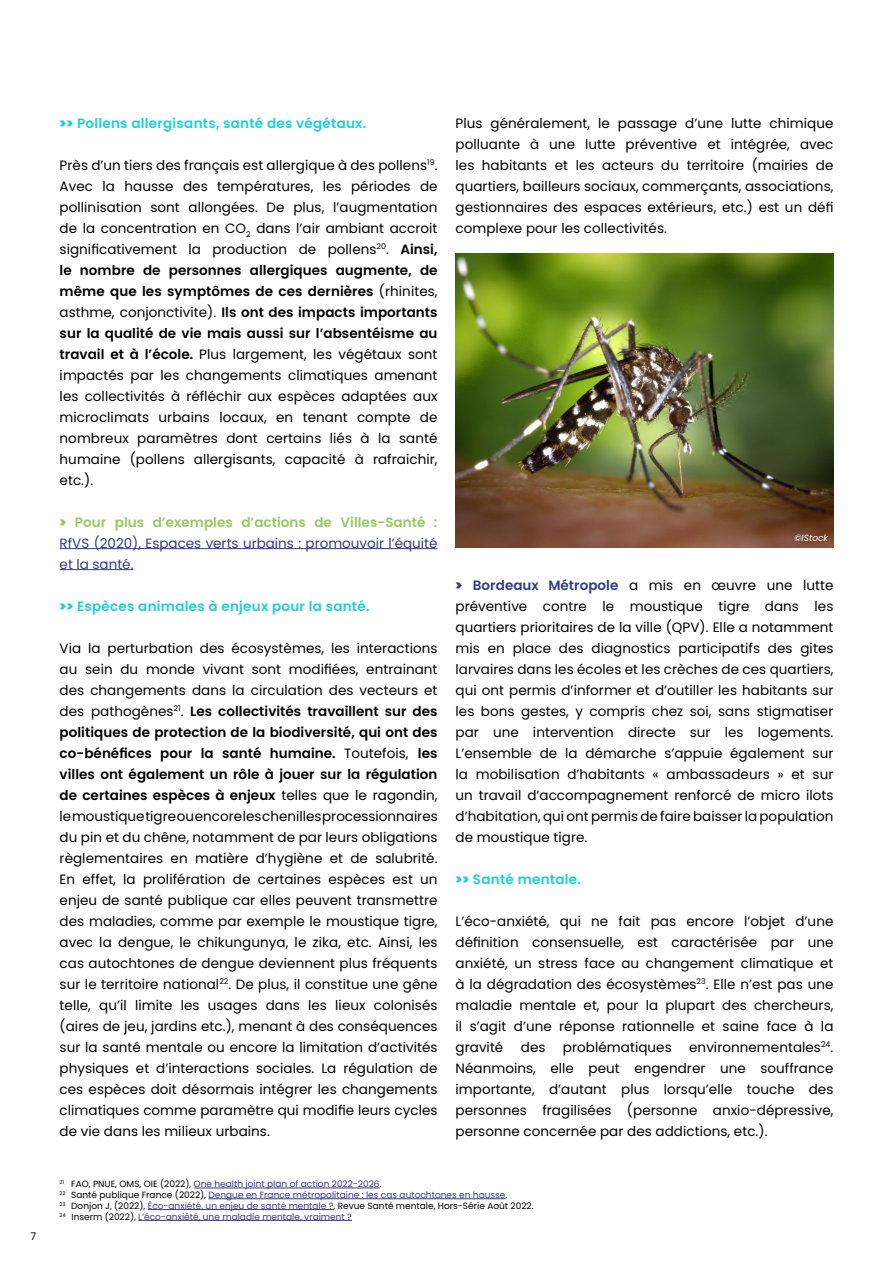
<style>
.page{position:relative;width:893px;height:1263px;background:#fff}
.page>*{position:absolute;margin:0;border:0;box-sizing:border-box;transform-origin:0 0}
.t1{font:13.5px/21px "Poppins";letter-spacing:.005em;color:#000;text-align:justify}
.t2{font:13.5px/21px "Poppins";color:#363988;text-align:justify}
.t3{font:600 13.5px "Poppins";letter-spacing:.02em;color:#1fcfd6}
.t4{font:10.5px "Poppins";color:#000}
.t5{font:9px/10.8px "Poppins";color:#363988}
.t6{font:italic 9px "Poppins";color:#fff}
.s1{font-weight:900}
.s2{font-weight:600}
.s3{font-weight:900;color:#96c863}
.s4{font-weight:600;color:#96c863}
.s5{font-weight:900;color:#363988}
.s6{font-weight:600;color:#363988}
.s7{color:#000}
</style>
<div class="page">
<hr style="left:60px;top:548px;width:378px;height:1px;background:#363988">
<hr style="left:60px;top:569px;width:74px;height:1px;background:#363988">
<hr style="left:194px;top:1188px;width:186px;height:1px;background:#363988">
<hr style="left:208px;top:1198px;width:298px;height:1px;background:#363988">
<hr style="left:148px;top:1209px;width:186px;height:1px;background:#363988">
<hr style="left:138px;top:1220px;width:214px;height:1px;background:#363988">
<img style="left:455px;top:254px;width:378px;height:294px">
<p class="t4" style="left:31px;top:1230px;width:7px">7</p>
<p class="t3" style="left:60px;top:115px;width:308px"><span class="s1">&gt;&gt;</span> Pollens allergisants, santé des végétaux.</p>
<p class="t1" style="left:60px;top:154px;width:379px">Près d’un tiers des français est allergique à des pollens<sup>19</sup>.<br>Avec la hausse des températures, les périodes de pollinisation sont allongées. De plus, l’augmentation de la concentration en CO<sub>2</sub> dans l’air ambiant accroit significativement la production de pollens<sup>20</sup>. <span class="s2">Ainsi, le nombre de personnes allergiques augmente, de même que les symptômes de ces dernières</span> (rhinites, asthme, conjonctivite). <span class="s2">Ils ont des impacts importants sur la qualité de vie mais aussi sur l’absentéisme au travail et à l’école.</span> Plus largement, les végétaux sont impactés par les changements climatiques amenant les collectivités à réfléchir aux espèces adaptées aux microclimats urbains locaux, en tenant compte de nombreux paramètres dont certains liés à la santé humaine (pollens allergisants, capacité à rafraichir, etc.).</p>
<p class="t2" style="left:60px;top:511px;width:379px"><span class="s3">&gt;</span> <span class="s4">Pour plus d’exemples d’actions de Villes-Santé :<br></span>RfVS (2020), Espaces verts urbains : promouvoir l’équité et la santé.</p>
<p class="t3" style="left:60px;top:598px;width:311px"><span class="s1">&gt;&gt;</span> Espèces animales à enjeux pour la santé.</p>
<p class="t1" style="left:60px;top:637px;width:380px">Via la perturbation des écosystèmes, les interactions au sein du monde vivant sont modifiées, entrainant des changements dans la circulation des vecteurs et des pathogènes<sup>21</sup>. <span class="s2">Les collectivités travaillent sur des politiques de protection de la biodiversité, qui ont des co-bénéfices pour la santé humaine.</span> Toutefois, <span class="s2">les villes ont également un rôle à jouer sur la régulation de certaines espèces à enjeux</span> telles que le ragondin, le moustique tigre ou encore les chenilles processionnaires du pin et du chêne, notamment de par leurs obligations règlementaires en matière d’hygiène et de salubrité.<br>En effet, la prolifération de certaines espèces est un enjeu de santé publique car elles peuvent transmettre des maladies, comme par exemple le moustique tigre, avec la dengue, le chikungunya, le zika, etc. Ainsi, les cas autochtones de dengue deviennent plus fréquents sur le territoire national<sup>22</sup>. De plus, il constitue une gêne telle, qu’il limite les usages dans les lieux colonisés (aires de jeu, jardins etc.), menant à des conséquences sur la santé mentale ou encore la limitation d’activités physiques et d’interactions sociales. La régulation de ces espèces doit désormais intégrer les changements climatiques comme paramètre qui modifie leurs cycles de vie dans les milieux urbains.</p>
<p class="t1" style="left:456px;top:112px;width:379px">Plus généralement, le passage d’une lutte chimique polluante à une lutte préventive et intégrée, avec les habitants et les acteurs du territoire (mairies de quartiers, bailleurs sociaux, commerçants, associations, gestionnaires des espaces extérieurs, etc.) est un défi complexe pour les collectivités.</p>
<p class="t6" style="left:794px;top:533px;width:35px">©IStock</p>
<p class="t1" style="left:456px;top:574px;width:379px"><span class="s5">&gt;</span> <span class="s6">Bordeaux Métropole</span> a mis en œuvre une lutte préventive contre le moustique tigre dans les quartiers prioritaires de la ville (QPV). Elle a notamment mis en place des diagnostics participatifs des gites larvaires dans les écoles et les crèches de ces quartiers, qui ont permis d’informer et d’outiller les habitants sur les bons gestes, y compris chez soi, sans stigmatiser par une intervention directe sur les logements.<br>L’ensemble de la démarche s’appuie également sur la mobilisation d’habitants « ambassadeurs » et sur un travail d’accompagnement renforcé de micro ilots d’habitation, qui ont permis de faire baisser la population de moustique tigre.</p>
<p class="t3" style="left:456px;top:871px;width:127px"><span class="s1">&gt;&gt;</span> Santé mentale.</p>
<p class="t1" style="left:456px;top:911px;width:379px">L’éco-anxiété, qui ne fait pas encore l’objet d’une définition consensuelle, est caractérisée par une anxiété, un stress face au changement climatique et à la dégradation des écosystèmes<sup>23</sup>. Elle n’est pas une maladie mentale et, pour la plupart des chercheurs, il s’agit d’une réponse rationnelle et saine face à la gravité</p>
<p class="t1" style="left:521px;top:1036px;width:26px">des</p>
<p class="t1" style="left:563px;top:1036px;width:110px">problématiques</p>
<p class="t1" style="left:456px;top:1036px;width:379px;text-indent:234px">environnementales<sup>24</sup>.<br>Néanmoins, elle peut engendrer une souffrance importante, d’autant plus lorsqu’elle touche des personnes fragilisées (personne anxio-dépressive, personne concernée par des addictions, etc.).</p>
<p class="t5" style="left:60px;top:1179px;width:476px"><sup>21</sup> <span class="s7">FAO, PNUE, OMS, OIE (2022),</span> One health joint plan of action 2022-2026<span class="s7">.<br></span><sup>22</sup> <span class="s7">Santé publique France (2022),</span> Dengue en France métropolitaine : les cas autochtones en hausse<span class="s7">.<br></span><sup>23</sup> <span class="s7">Donjon J, (2022),</span> Éco-anxiété, un enjeu de santé mentale ?<span class="s7">, Revue Santé mentale, Hors-Série Août 2022.<br></span><sup>24</sup> <span class="s7">Inserm (2022),</span> L’éco-anxiété, une maladie mentale, vraiment ?</p>
</div>
